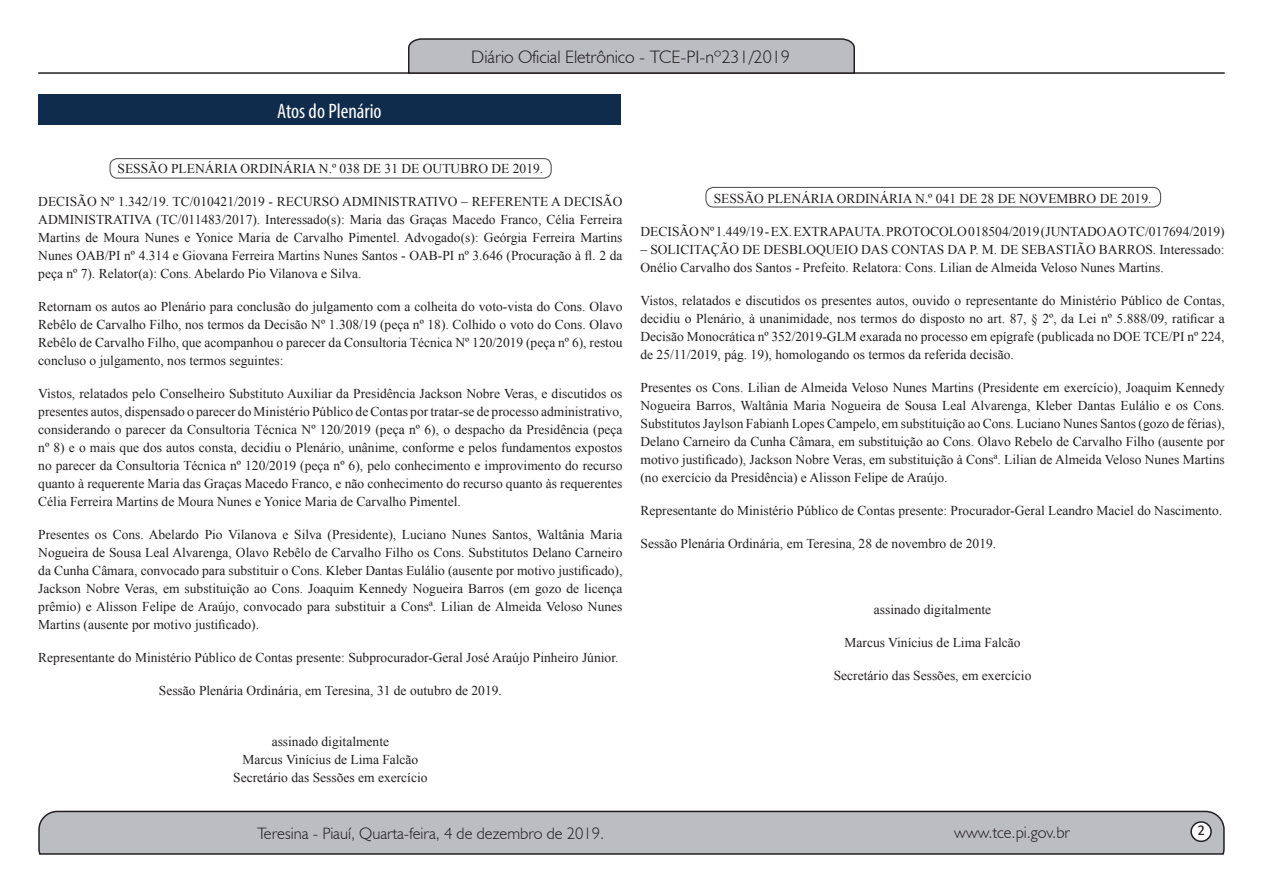
<style>
.page{position:relative;width:1263px;height:893px;background:#fff}
.page>*{position:absolute;margin:0;border:0;box-sizing:border-box;transform-origin:0 0}
.t1{font:condensed 21px "Myriad Pro";color:#fff}
.t2{font:300 18px "Humanist 521 BT";color:#231f20}
.t3{font:300 16.5px "Humanist 521 BT";color:#231f20}
.t4{font:15px "Estrangelo Edessa";color:#231f20}
.assinatura_centraliz{font:13.5px/18px "Times New Roman";color:#231f20;text-align:justify}
</style>
<div class="page">
<svg style="left:38px;top:810px;width:1187px;height:45px;background:#b3b3b6"></svg>
<div style="left:1191px;top:822px;width:20px;height:19px;background:#fff;border-radius:50%"></div>
<div style="left:1190px;top:821px;width:22px;height:21px;border:2px solid #231f20;border-radius:50%"></div>
<hr style="left:38px;top:72px;width:1187px;height:2px;background:#231f20">
<svg style="left:407px;top:38px;width:449px;height:36px;background:#aeafb2"></svg>
<div style="left:38px;top:94px;width:582px;height:31px;background:#102c4d"></div>
<div style="left:109px;top:158px;width:443px;height:21px;border:1px solid #57585a;border-radius:8px"></div>
<div style="left:705px;top:187px;width:456px;height:21px;border:1px solid #57585a;border-radius:8px"></div>
<p class="t1" style="left:277px;top:98px;width:106px">Atos do Plenário</p>
<h2 class="t2" style="left:471px;top:46px;width:320px">Diário Oficial Eletrônico - TCE-PI-nº231/2019</h2>
<p class="assinatura_centraliz" style="left:117px;top:159px;width:427px">SESSÃO PLENÁRIA ORDINÁRIA N.º 038 DE 31 DE OUTUBRO DE 2019.</p>
<p class="assinatura_centraliz" style="left:38px;top:192px;width:586px">DECISÃO Nº 1.342/19. TC/010421/2019 - RECURSO ADMINISTRATIVO – REFERENTE A DECISÃO ADMINISTRATIVA (TC/011483/2017). Interessado(s): Maria das Graças Macedo Franco, Célia Ferreira Martins de Moura Nunes e Yonice Maria de Carvalho Pimentel. Advogado(s): Geórgia Ferreira Martins Nunes OAB/PI nº 4.314 e Giovana Ferreira Martins Nunes Santos - OAB-PI nº 3.646 (Procuração à fl. 2 da peça nº 7). Relator(a): Cons. Abelardo Pio Vilanova e Silva.</p>
<p class="assinatura_centraliz" style="left:38px;top:297px;width:586px">Retornam os autos ao Plenário para conclusão do julgamento com a colheita do voto-vista do Cons. Olavo Rebêlo de Carvalho Filho, nos termos da Decisão Nº 1.308/19 (peça nº 18). Colhido o voto do Cons. Olavo Rebêlo de Carvalho Filho, que acompanhou o parecer da Consultoria Técnica Nº 120/2019 (peça nº 6), restou concluso o julgamento, nos termos seguintes:</p>
<p class="assinatura_centraliz" style="left:38px;top:384px;width:586px">Vistos, relatados pelo Conselheiro Substituto Auxiliar da Presidência Jackson Nobre Veras, e discutidos os presentes autos, dispensado o parecer do Ministério Público de Contas por tratar-se de processo administrativo, considerando o parecer da Consultoria Técnica Nº 120/2019 (peça nº 6), o despacho da Presidência (peça nº 8) e o mais que dos autos consta, decidiu o Plenário, unânime, conforme e pelos fundamentos expostos no parecer da Consultoria Técnica nº 120/2019 (peça nº 6), pelo conhecimento e improvimento do recurso quanto à requerente Maria das Graças Macedo Franco, e não conhecimento do recurso quanto às requerentes Célia Ferreira Martins de Moura Nunes e Yonice Maria de Carvalho Pimentel.</p>
<p class="assinatura_centraliz" style="left:38px;top:525px;width:586px">Presentes os Cons. Abelardo Pio Vilanova e Silva (Presidente), Luciano Nunes Santos, Waltânia Maria Nogueira de Sousa Leal Alvarenga, Olavo Rebêlo de Carvalho Filho os Cons. Substitutos Delano Carneiro da Cunha Câmara, convocado para substituir o Cons. Kleber Dantas Eulálio (ausente por motivo justificado), Jackson Nobre Veras, em substituição ao Cons. Joaquim Kennedy Nogueira Barros (em gozo de licença prêmio) e Alisson Felipe de Araújo, convocado para substituir a Consª. Lilian de Almeida Veloso Nunes Martins (ausente por motivo justificado).</p>
<p class="assinatura_centraliz" style="left:38px;top:648px;width:582px">Representante do Ministério Público de Contas presente: Subprocurador-Geral José Araújo Pinheiro Júnior.</p>
<p class="assinatura_centraliz" style="left:159px;top:681px;width:344px">Sessão Plenária Ordinária, em Teresina, 31 de outubro de 2019.</p>
<p class="assinatura_centraliz" style="left:272px;top:732px;width:119px">assinado digitalmente</p>
<p class="assinatura_centraliz" style="left:242px;top:750px;width:177px">Marcus Vinícius de Lima Falcão</p>
<p class="assinatura_centraliz" style="left:233px;top:768px;width:196px">Secretário das Sessões em exercício</p>
<p class="assinatura_centraliz" style="left:714px;top:189px;width:439px">SESSÃO PLENÁRIA ORDINÁRIA N.º 041 DE 28 DE NOVEMBRO DE 2019.</p>
<p class="assinatura_centraliz" style="left:640px;top:222px;width:586px">DECISÃO Nº 1.449/19 - EX. EXTRAPAUTA. PROTOCOLO 018504/2019 (JUNTADO AO TC/017694/2019)</p>
<p class="assinatura_centraliz" style="left:640px;top:240px;width:586px">– SOLICITAÇÃO DE DESBLOQUEIO DAS CONTAS DA P. M. DE SEBASTIÃO BARROS. Interessado:<br>Onélio Carvalho dos Santos - Prefeito. Relatora: Cons. Lilian de Almeida Veloso Nunes Martins.</p>
<p class="assinatura_centraliz" style="left:640px;top:291px;width:586px">Vistos, relatados e discutidos os presentes autos, ouvido o representante do Ministério Público de Contas, decidiu o Plenário, à unanimidade, nos termos do disposto no art. 87, § 2º, da Lei nº 5.888/09, ratificar a Decisão Monocrática nº 352/2019-GLM exarada no processo em epígrafe (publicada no DOE TCE/PI nº 224, de 25/11/2019, pág. 19), homologando os termos da referida decisão.</p>
<p class="assinatura_centraliz" style="left:640px;top:378px;width:586px">Presentes os Cons. Lilian de Almeida Veloso Nunes Martins (Presidente em exercício), Joaquim Kennedy Nogueira Barros, Waltânia Maria Nogueira de Sousa Leal Alvarenga, Kleber Dantas Eulálio e os Cons.<br>Substitutos Jaylson Fabianh Lopes Campelo, em substituição ao Cons. Luciano Nunes Santos (gozo de férias), Delano Carneiro da Cunha Câmara, em substituição ao Cons. Olavo Rebelo de Carvalho Filho (ausente por motivo justificado), Jackson Nobre Veras, em substituição à Consª. Lilian de Almeida Veloso Nunes Martins (no exercício da Presidência) e Alisson Felipe de Araújo.</p>
<p class="assinatura_centraliz" style="left:640px;top:501px;width:583px">Representante do Ministério Público de Contas presente: Procurador-Geral Leandro Maciel do Nascimento.</p>
<p class="assinatura_centraliz" style="left:640px;top:534px;width:357px">Sessão Plenária Ordinária, em Teresina, 28 de novembro de 2019.</p>
<p class="assinatura_centraliz" style="left:874px;top:600px;width:119px">assinado digitalmente</p>
<p class="assinatura_centraliz" style="left:845px;top:633px;width:177px">Marcus Vinícius de Lima Falcão</p>
<p class="assinatura_centraliz" style="left:834px;top:666px;width:199px">Secretário das Sessões, em exercício</p>
<p class="t3" style="left:257px;top:823px;width:349px">Teresina - Piauí, Quarta-feira, 4 de dezembro de 2019.</p>
<p class="t3" style="left:954px;top:822px;width:117px">www.tce.pi.gov.br</p>
<p class="t4" style="left:1197px;top:823px;width:9px">2</p>
</div>
